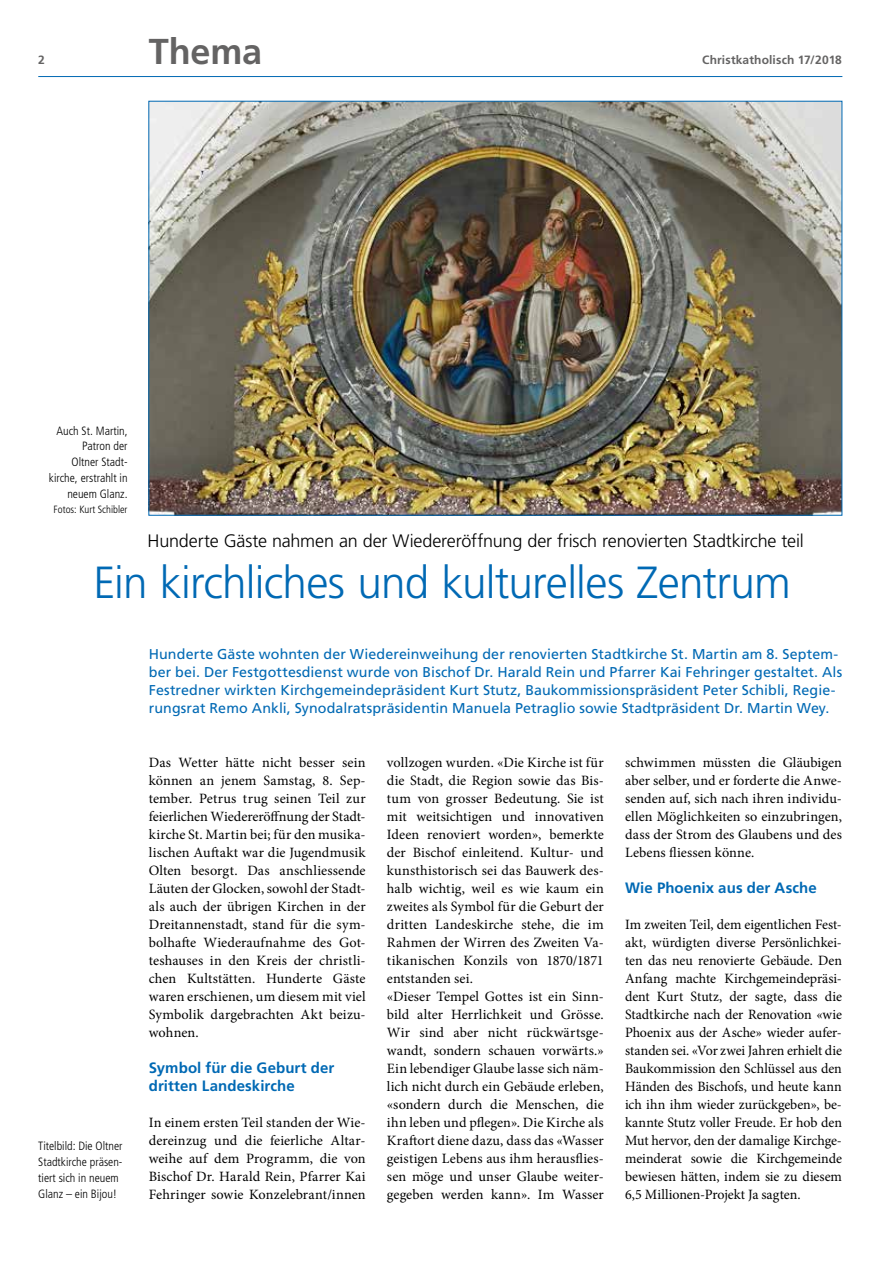
<style>
.page{position:relative;width:893px;height:1263px;background:#fff}
.page>*{position:absolute;margin:0;border:0;box-sizing:border-box;transform-origin:0 0}
.t1{font:300 45px "Frutiger LT Std";letter-spacing:-.02em;color:#0069b4}
.t2{font:700 36px "Frutiger LT Std";letter-spacing:-.005em;color:#646363}
.t3{font:300 18px "Frutiger LT Std";letter-spacing:-.01em;color:#000}
.t4{font:700 15px/18px "Frutiger LT Std";letter-spacing:.005em;color:#0069b4}
.t5{font:14.25px/18px "Minion Pro";letter-spacing:.005em;color:#000;text-align:justify}
.t6{font:14.25px/18px "Frutiger LT Std";letter-spacing:.005em;color:#0069b4}
.t7{font:300 condensed 12px/15.8px "Frutiger LT Std";color:#000}
.t8{font:700 12px "Frutiger LT Std";letter-spacing:.015em;color:#646363}
.t9{font:300 condensed 10.5px "Frutiger LT Std";color:#000}
</style>
<div class="page">
<hr style="left:38px;top:76px;width:804px;height:1px;background:#0069b4">
<img style="left:150px;top:103px;width:690px;height:411px">
<p class="t8" style="left:38px;top:53px;width:8px">2</p>
<h2 class="t2" style="left:149px;top:30px;width:115px">Thema</h2>
<p class="t7" style="left:49px;top:423px;width:80px;text-align:right">Auch St. Martin,<br>Patron der<br>Oltner Stadt&shy;kirche, erstrahlt in neuem Glanz.</p>
<p class="t9" style="left:54px;top:504px;width:75px">Fotos: Kurt Schibler</p>
<p class="t8" style="left:702px;top:53px;width:141px">Christkatholisch 17/2018</p>
<p class="t3" style="left:148px;top:530px;width:658px">Hunderte Gäste nahmen an der Wiedereröffnung der frisch renovierten Stadtkirche teil</p>
<h1 class="t1" style="left:94px;top:557px;width:699px">Ein kirchliches und kulturelles Zentrum</h1>
<p class="t7" style="left:38px;top:1138px;width:86px">Titelbild: Die Oltner<br>Stadtkirche präsen&shy;tiert sich in neuem<br>Glanz – ein Bijou!</p>
<p class="t6" style="left:149px;top:645px;width:695px">Hunderte Gäste wohnten der Wiedereinweihung der renovierten Stadtkirche St. Martin am 8. Septem&shy;ber bei. Der Festgottesdienst wurde von Bischof Dr. Harald Rein und Pfarrer Kai Fehringer gestaltet. Als Festredner wirkten Kirchgemeindepräsident Kurt Stutz, Baukommissionspräsident Peter Schibli, Regie&shy;rungsrat Remo Ankli, Synodalratspräsidentin Manuela Petraglio sowie Stadtpräsident Dr. Martin Wey.</p>
<p class="t5" style="left:149px;top:754px;width:218px">Das Wetter hätte nicht besser sein können an jenem Samstag, 8. Sep&shy;tember. Petrus trug seinen Teil zur feierlichen Wiedereröffnung der Stadt&shy;kirche St. Martin bei; für den musika&shy;lischen Auftakt war die Jugendmusik Olten besorgt. Das anschliessende Läuten der Glocken, sowohl der Stadt&shy;als auch der übrigen Kirchen in der Dreitannenstadt, stand für die sym&shy;bolhafte Wiederaufnahme des Got&shy;teshauses in den Kreis der christli&shy;chen Kultstätten. Hunderte Gäste waren erschienen, um diesem mit viel Symbolik dargebrachten Akt beizu&shy;wohnen.</p>
<p class="t4" style="left:149px;top:1059px;width:187px">Symbol für die Geburt der dritten Landeskirche</p>
<p class="t5" style="left:149px;top:1114px;width:218px">In einem ersten Teil standen der Wie&shy;dereinzug und die feierliche Altar&shy;weihe auf dem Programm, die von Bischof Dr. Harald Rein, Pfarrer Kai Fehringer sowie Konzelebrant/innen</p>
<p class="t5" style="left:387px;top:754px;width:218px;text-align:left">vollzogen wurden. «Die Kirche ist für die Stadt, die Region sowie das Bis&shy;tum von grosser Bedeutung. Sie ist mit weitsichtigen und innovativen Ideen renoviert worden», bemerkte der Bischof einleitend. Kultur- und kunsthistorisch sei das Bauwerk des&shy;halb wichtig, weil es wie kaum ein zweites als Symbol für die Geburt der dritten Landeskirche stehe, die im Rahmen der Wirren des Zweiten Va&shy;tikanischen Konzils von 1870/1871 entstanden sei.<br>«Dieser Tempel Gottes ist ein Sinn&shy;bild alter Herrlichkeit und Grösse.<br>Wir sind aber nicht rückwärtsge&shy;wandt, sondern schauen vorwärts.» Ein lebendiger Glaube lasse sich näm&shy;lich nicht durch ein Gebäude erleben, «sondern durch die Menschen, die ihn leben und pflegen». Die Kirche als Kraftort diene dazu, dass das «Wasser geistigen Lebens aus ihm herausflies&shy;sen möge und unser Glaube weiter&shy;gegeben werden kann». Im Wasser</p>
<p class="t5" style="left:625px;top:754px;width:218px">schwimmen müssten die Gläubigen aber selber, und er forderte die Anwe&shy;senden auf, sich nach ihren individu&shy;ellen Möglichkeiten so einzubringen, dass der Strom des Glaubens und des Lebens fliessen könne.</p>
<p class="t4" style="left:625px;top:879px;width:193px">Wie Phoenix aus der Asche</p>
<p class="t5" style="left:625px;top:916px;width:218px">Im zweiten Teil, dem eigentlichen Fest&shy;akt, würdigten diverse Persönlichkei&shy;ten das neu renovierte Gebäude. Den Anfang machte Kirchgemeindepräsi&shy;dent Kurt Stutz, der sagte, dass die Stadtkirche nach der Renovation «wie Phoenix aus der Asche» wieder aufer&shy;standen sei. «Vor zwei Jahren erhielt die Baukommission den Schlüssel aus den Händen des Bischofs, und heute kann ich ihn ihm wieder zurückgeben», be&shy;kannte Stutz voller Freude. Er hob den Mut hervor, den der damalige Kirchge&shy;meinderat sowie die Kirchgemeinde bewiesen hätten, indem sie zu diesem 6,5 Millionen-Projekt Ja sagten.</p>
</div>
